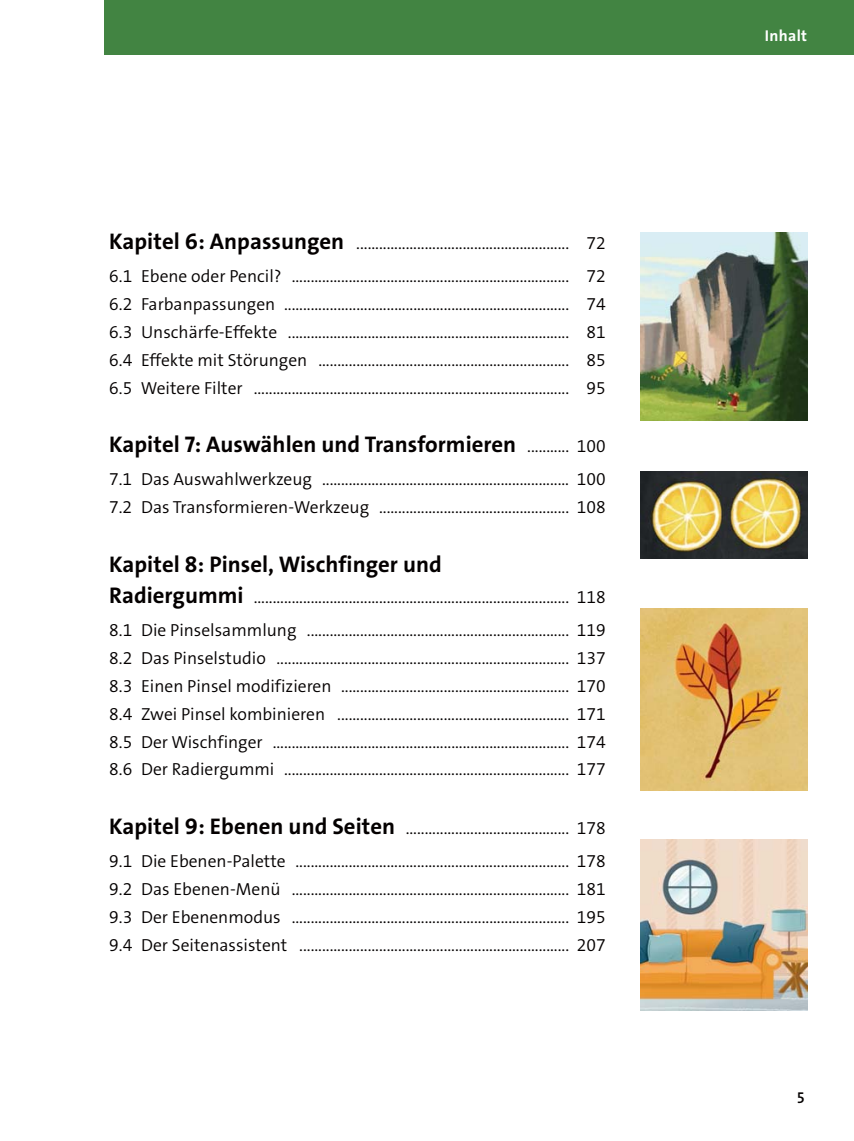
<style>
.page{position:relative;width:854px;height:1141px;background:#fff}
.page>*{position:absolute;margin:0;border:0;box-sizing:border-box;transform-origin:0 0}
.t1{font:700 22.75px "The Sans Os F";color:#040000}
.t2{font:300 17.5px/27.8px "The Sans Os F";color:#040000}
.t3{font:700 15.75px "The Sans Os F";letter-spacing:.02em;color:#fff}
.t4{font:600 15.75px "The Sans Os F";color:#040000}
.s1{font-weight:700;font-size:22.75px}
.s2{font-weight:300;font-size:17.5px}
</style>
<div class="page">
<div style="left:104px;top:0;width:749px;height:55px;background:#428442"></div>
<img style="left:640px;top:609px;width:166px;height:181px">
<img style="left:640px;top:840px;width:166px;height:170px">
<img style="left:640px;top:233px;width:166px;height:188px">
<img style="left:640px;top:471px;width:166px;height:87px">
<p class="t2" style="left:109px;top:228px;width:498px;line-height:32.9px"><span class="s1">Kapitel 6: Anpassungen</span> ........................................................ 72<br>6.1 Ebene oder Pencil? ......................................................................... 72</p>
<p class="t2" style="left:109px;top:292px;width:498px;text-align:justify">6.2 Farbanpassungen ........................................................................... 74<br>6.3 Unschärfe-Effekte .......................................................................... 81<br>6.4 Effekte mit Störungen .................................................................. 85<br>6.5 Weitere Filter ................................................................................... 95</p>
<h1 class="t1" style="left:109px;top:435px;width:498px">Kapitel 7: Auswählen und Transformieren <span class="s2">........... 100</span></h1>
<p class="t2" style="left:109px;top:467px;width:498px">7.1 Das Auswahlwerkzeug ................................................................. 100<br>7.2 Das Transformieren-Werkzeug .................................................. 108</p>
<h1 class="t1" style="left:109px;top:554px;width:334px">Kapitel 8: Pinsel, Wischfinger und</h1>
<p class="t2" style="left:109px;top:582px;width:498px;line-height:32.9px"><span class="s1">Radiergummi</span> ................................................................................... 118<br>8.1 Die Pinselsammlung ..................................................................... 119</p>
<p class="t2" style="left:109px;top:645px;width:498px;text-align:justify">8.2 Das Pinselstudio ............................................................................. 137<br>8.3 Einen Pinsel modifizieren ............................................................ 170<br>8.4 Zwei Pinsel kombinieren ............................................................. 171<br>8.5 Der Wischfinger .............................................................................. 174<br>8.6 Der Radiergummi ........................................................................... 177</p>
<p class="t2" style="left:109px;top:813px;width:498px;line-height:32.9px"><span class="s1">Kapitel 9: Ebenen und Seiten</span> ........................................... 178<br>9.1 Die Ebenen-Palette ........................................................................ 178</p>
<p class="t2" style="left:109px;top:876px;width:498px;text-align:justify">9.2 Das Ebenen-Menü ......................................................................... 181<br>9.3 Der Ebenenmodus ......................................................................... 195<br>9.4 Der Seitenassistent ....................................................................... 207</p>
<p class="t3" style="left:764px;top:29px;width:44px">Inhalt</p>
<p class="t4" style="left:796px;top:1088px;width:9px">5</p>
</div>
